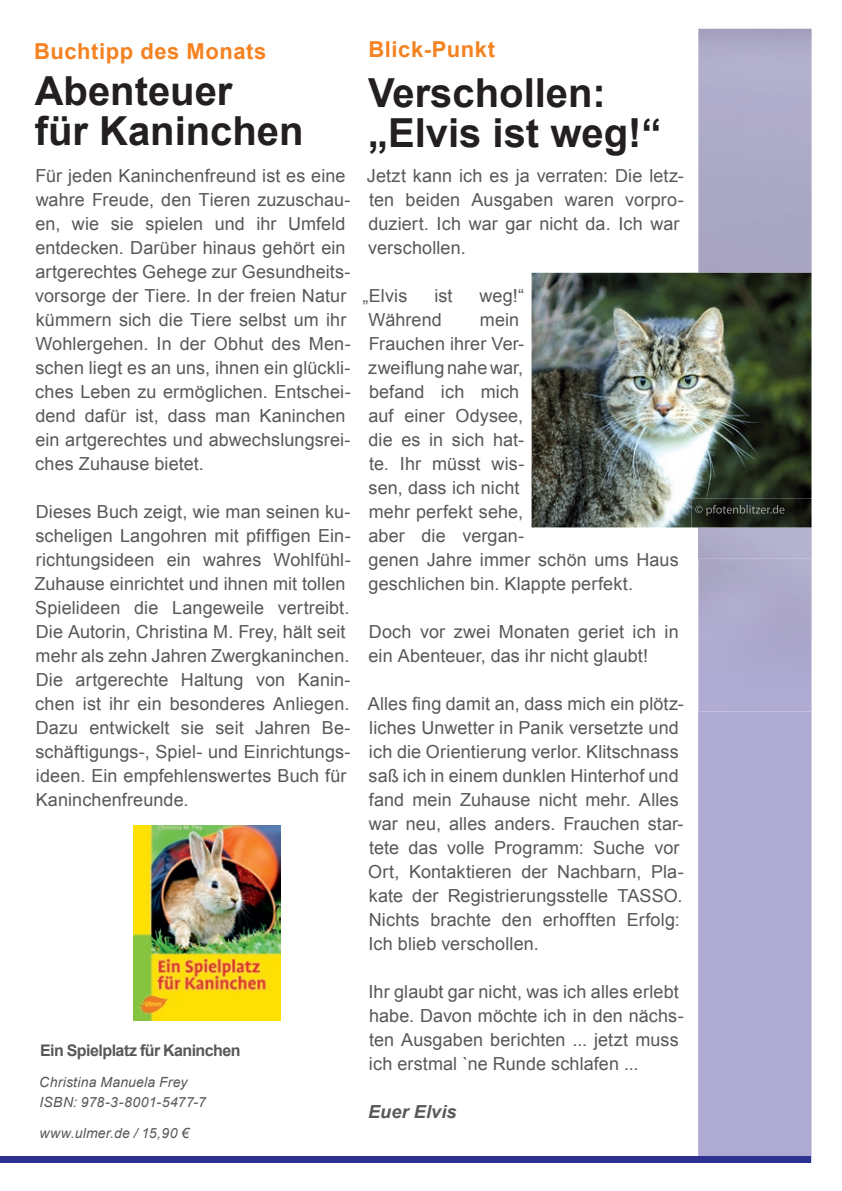
<style>
.page{position:relative;width:842px;height:1191px;background:#fff}
.page>*{position:absolute;margin:0;border:0;box-sizing:border-box;transform-origin:0 0}
.t1{font:700 40px/40px "Arial";color:#231f20}
.t2{font:700 22px "Arial";letter-spacing:.025em;color:#f58220}
.t3{font:18px/24px "Arial";letter-spacing:.005em;color:#57585a}
.t4{font:italic 700 18px "Arial";letter-spacing:.01em;color:#57585a}
.t5{font:700 16px "Arial";letter-spacing:-.035em;color:#57585a}
.t6{font:italic 14px/20px "Arial";letter-spacing:.015em;color:#57585a}
</style>
<div class="page">
<div style="left:698px;top:711px;width:113px;height:446px;background:#afaad3"></div>
<div style="left:0;top:1157px;width:811px;height:6px;background:#2e3092"></div>
<img style="left:698px;top:28px;width:113px;height:683px">
<img style="left:532px;top:273px;width:279px;height:254px">
<img style="left:133px;top:825px;width:148px;height:195px">
<img style="left:698px;top:499px;width:114px;height:59px">
<img style="left:691px;top:499px;width:120px;height:28px">
<img style="left:695px;top:505px;width:89px;height:11px">
<p class="t2" style="left:34px;top:36px;width:234px">Buchtipp des Monats</p>
<p class="t2" style="left:369px;top:35px;width:128px">Blick-Punkt</p>
<h1 class="t1" style="left:35px;top:72px;width:270px">Abenteuer<br>für Kaninchen</h1>
<h1 class="t1" style="left:368px;top:74px;width:295px">Verschollen: „Elvis ist weg!“</h1>
<p class="t3" style="left:35px;top:164px;width:317px">Für jeden Kaninchenfreund ist es eine wahre Freude, den Tieren zuzuschau&shy;en, wie sie spielen und ihr Umfeld entdecken. Darüber hinaus gehört ein artgerechtes Gehege zur Gesundheits&shy;vorsorge der Tiere. In der freien Natur kümmern sich die Tiere selbst um ihr Wohlergehen. In der Obhut des Men&shy;schen liegt es an uns, ihnen ein glückli&shy;ches Leben zu ermöglichen. Entschei&shy;dend dafür ist, dass man Kaninchen ein artgerechtes und abwechslungsrei&shy;ches Zuhause bietet.</p>
<p class="t3" style="left:34px;top:500px;width:318px">Dieses Buch zeigt, wie man seinen ku&shy;scheligen Langohren mit pfiffigen Ein&shy;richtungsideen ein wahres Wohlfühl-Zuhause einrichtet und ihnen mit tollen Spielideen die Langeweile vertreibt.<br>Die Autorin, Christina M. Frey, hält seit mehr als zehn Jahren Zwergkaninchen.<br>Die artgerechte Haltung von Kanin&shy;chen ist ihr ein besonderes Anliegen.<br>Dazu entwickelt sie seit Jahren Be&shy;schäftigungs-, Spiel- und Einrichtungs&shy;ideen. Ein empfehlenswertes Buch für Kaninchenfreunde.</p>
<p class="t5" style="left:40px;top:1039px;width:202px">Ein Spielplatz für Kaninchen</p>
<p class="t6" style="left:39px;top:1072px;width:168px">Christina Manuela Frey<br>ISBN: 978-3-8001-5477-7</p>
<p class="t6" style="left:39px;top:1123px;width:151px">www.ulmer.de / 15,90 €</p>
<p class="t3" style="left:367px;top:164px;width:318px">Jetzt kann ich es ja verraten: Die letz&shy;ten beiden Ausgaben waren vorpro&shy;duziert. Ich war gar nicht da. Ich war verschollen.</p>
<p class="t3" style="left:362px;top:284px;width:46px">„Elvis</p>
<p class="t3" style="left:434px;top:284px;width:20px">ist</p>
<p class="t3" style="left:479px;top:284px;width:46px">weg!“</p>
<p class="t3" style="left:369px;top:308px;width:75px">Während</p>
<p class="t3" style="left:368px;top:308px;width:312px;text-indent:112px">mein<br>Frauchen ihrer Ver-<br>zweiflung nahe war,<br>befand ich mich<br>auf einer Odysee,<br>die es in sich hat-<br>te. Ihr müsst wis-<br>sen, dass ich nicht<br>mehr perfekt sehe,<br>aber die vergan-<br>genen Jahre immer schön ums Haus geschlichen bin. Klappte perfekt.</p>
<p class="t3" style="left:368px;top:620px;width:312px">Doch vor zwei Monaten geriet ich in ein Abenteuer, das ihr nicht glaubt!</p>
<p class="t3" style="left:368px;top:692px;width:318px">Alles fing damit an, dass mich ein plötz&shy;liches Unwetter in Panik versetzte und ich die Orientierung verlor. Klitschnass saß ich in einem dunklen Hinterhof und fand mein Zuhause nicht mehr. Alles war neu, alles anders. Frauchen star&shy;tete das volle Programm: Suche vor Ort, Kontaktieren der Nachbarn, Pla&shy;kate der Registrierungsstelle TASSO.<br>Nichts brachte den erhofften Erfolg:<br>Ich blieb verschollen.</p>
<p class="t3" style="left:368px;top:979px;width:317px">Ihr glaubt gar nicht, was ich alles erlebt habe. Davon möchte ich in den nächs&shy;ten Ausgaben berichten ... jetzt muss ich erstmal `ne Runde schlafen ...</p>
<p class="t4" style="left:368px;top:1099px;width:90px">Euer Elvis</p>
</div>
